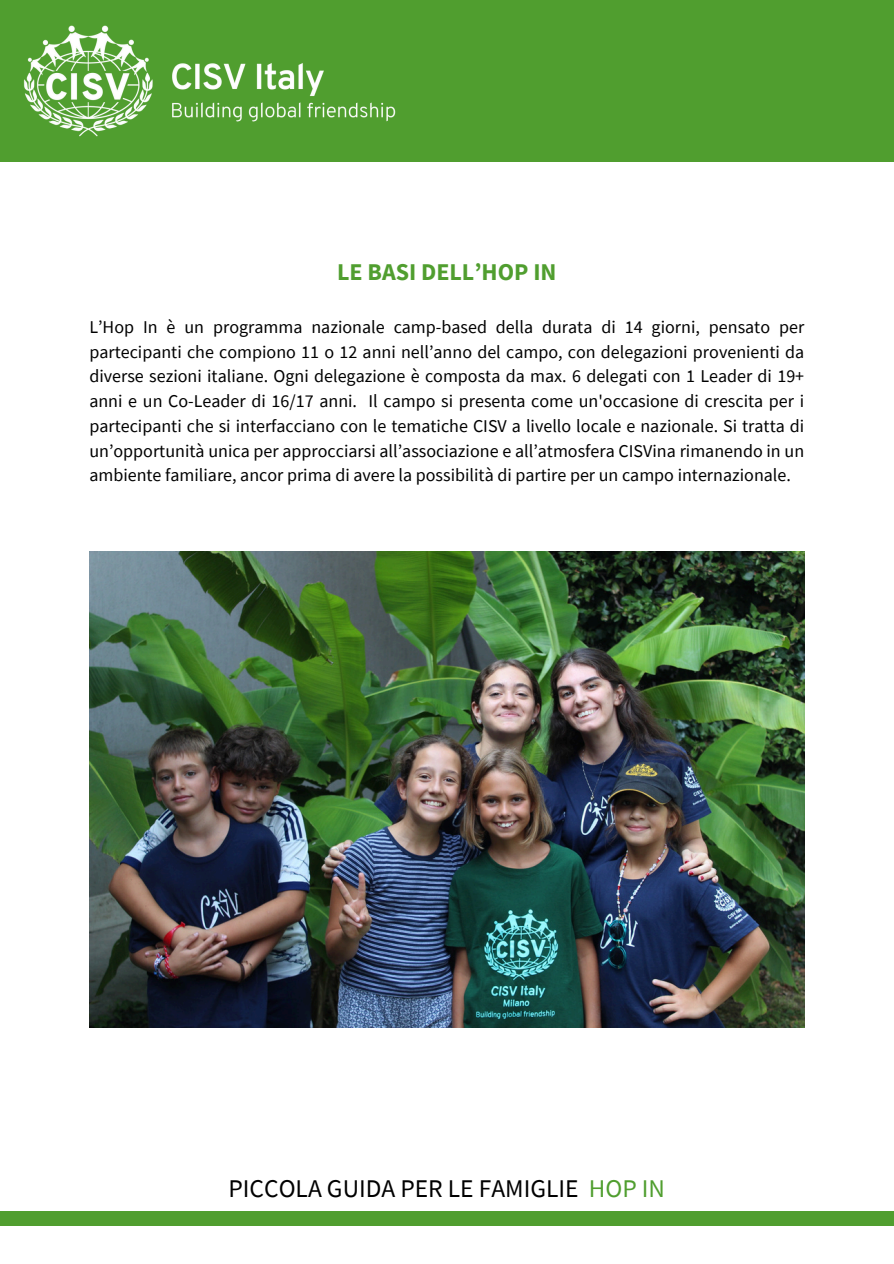
<style>
.page{position:relative;width:894px;height:1264px;background:#fff}
.page>*{position:absolute;margin:0;border:0;box-sizing:border-box;transform-origin:0 0}
.t1{font:25.5px "Source Sans Pro";color:#000}
.t2{font:700 24px "Source Sans Pro";color:#509e2f}
.t3{font:18px/24.8px "Source Sans Pro";color:#000;text-align:justify}
.s1{color:#509e2f}
</style>
<div class="page">
<div style="left:0;top:1211px;width:893px;height:15px;background:#509e2f"></div>
<div style="left:0;top:0;width:893px;height:161px;background:#509e2f"></div>
<img style="left:23px;top:25px;width:373px;height:111px">
<img style="left:89px;top:551px;width:715px;height:476px">
<p class="t2" style="left:337px;top:256px;width:221px">LE BASI DELL’HOP IN</p>
<p class="t3" style="left:89px;top:314px;width:716px">L’Hop In è un programma nazionale camp-based della durata di 14 giorni, pensato per partecipanti che compiono 11 o 12 anni nell’anno del campo, con delegazioni provenienti da diverse sezioni italiane. Ogni delegazione è composta da max. 6 delegati con 1 Leader di 19+ anni e un Co-Leader di 16/17 anni. Il campo si presenta come un'occasione di crescita per i partecipanti che si interfacciano con le tematiche CISV a livello locale e nazionale. Si tratta di un’opportunità unica per approcciarsi all’associazione e all’atmosfera CISVina rimanendo in un ambiente familiare, ancor prima di avere la possibilità di partire per un campo internazionale.</p>
<p class="t1" style="left:228px;top:1171px;width:438px">PICCOLA GUIDA PER LE FAMIGLIE <span class="s1">HOP IN</span></p>
</div>
